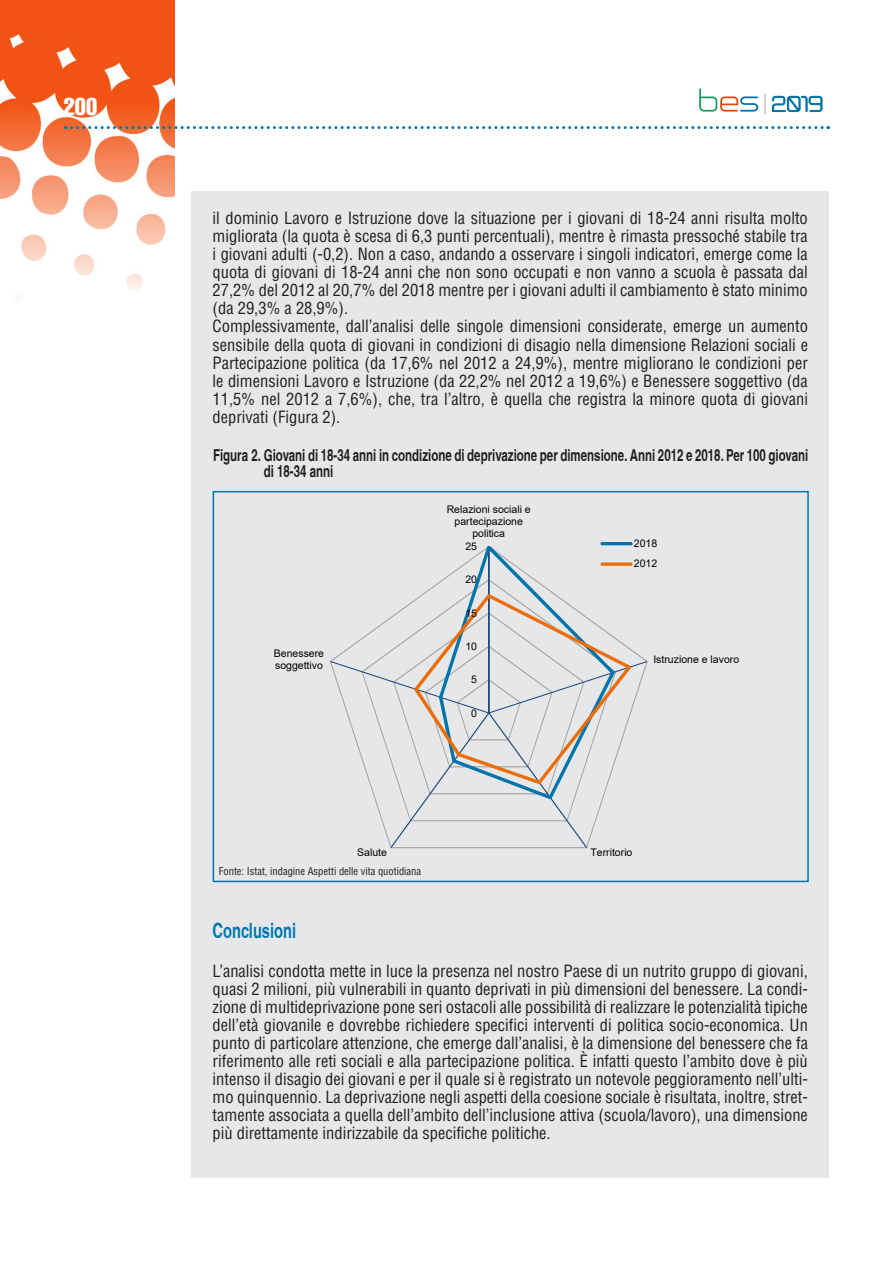
<style>
.page{position:relative;width:893px;height:1263px;background:#fff}
.page>*{position:absolute;margin:0;border:0;box-sizing:border-box;transform-origin:0 0}
.t1{font:24px "Helvetica LT Std Comp";color:#fff}
.t2{font:700 condensed 21px "Helvetica";color:#0078ae;scale:.85 1}
.t3{font:condensed 16.5px/18px "Helvetica LT Std";color:#231f20}
.t4{font:700 condensed 16.5px/16.5px "Helvetica";color:#231f20;scale:.85 1}
.t5{font:10.5px/12px "Arial";color:#000}
.t6{font:condensed 10.5px "Helvetica LT Std";color:#231f20}
</style>
<div class="page">
<img style="left:0;top:0;width:174px;height:299px">
<svg style="left:65px;top:126px;width:764px;height:3px"></svg>
<svg style="left:765px;top:94px;width:1px;height:20px"></svg>
<svg style="left:699px;top:88px;width:59px;height:24px"></svg>
<svg style="left:772px;top:96px;width:51px;height:16px"></svg>
<div style="left:191px;top:191px;width:638px;height:987px;background:#e6e7e9"></div>
<svg style="left:330px;top:600px;width:317px;height:248px"></svg>
<svg style="left:414px;top:546px;width:217px;height:253px"></svg>
<hr style="left:600px;top:542px;width:33px;height:3px;background:#0073aa;border-radius:2px">
<svg style="left:600px;top:562px;width:33px;height:4px"></svg>
<div style="left:213px;top:491px;width:596px;height:391px;border:2px solid #0078ae"></div>
<h1 class="t1" style="left:64px;top:91px;width:35px">200</h1>
<p class="t3" style="left:213px;top:209px;width:597px">il dominio Lavoro e Istruzione dove la situazione per i giovani di 18-24 anni risulta molto migliorata (la quota è scesa di 6,3 punti percentuali), mentre è rimasta pressoché stabile tra i giovani adulti (-0,2). Non a caso, andando a osservare i singoli indicatori, emerge come la quota di giovani di 18-24 anni che non sono occupati e non vanno a scuola è passata dal 27,2% del 2012 al 20,7% del 2018 mentre per i giovani adulti il cambiamento è stato minimo (da 29,3% a 28,9%).<br>Complessivamente, dall’analisi delle singole dimensioni considerate, emerge un aumento sensibile della quota di giovani in condizioni di disagio nella dimensione Relazioni sociali e Partecipazione politica (da 17,6% nel 2012 a 24,9%), mentre migliorano le condizioni per le dimensioni Lavoro e Istruzione (da 22,2% nel 2012 a 19,6%) e Benessere soggettivo (da 11,5% nel 2012 a 7,6%), che, tra l’altro, è quella che registra la minore quota di giovani deprivati (Figura 2).</p>
<p class="t4" style="left:264px;top:446px;width:642px;text-indent:-51px">Figura 2. Giovani di 18-34 anni in condizione di deprivazione per dimensione. Anni 2012 e 2018. Per 100 giovani di 18-34 anni</p>
<p class="t5" style="left:274px;top:647px;width:52px">Benessere soggettivo</p>
<p class="t5" style="left:447px;top:503px;width:86px;text-align:center">Relazioni sociali e partecipazione politica</p>
<p class="t5" style="left:465px;top:540px;width:13px">25</p>
<p class="t5" style="left:465px;top:574px;width:13px">20</p>
<p class="t5" style="left:465px;top:607px;width:13px">15</p>
<p class="t5" style="left:465px;top:640px;width:13px">10</p>
<p class="t5" style="left:471px;top:673px;width:7px">5</p>
<p class="t5" style="left:471px;top:707px;width:7px">0</p>
<p class="t5" style="left:634px;top:533px;width:25px;line-height:20.4px">2018<br>2012</p>
<p class="t5" style="left:653px;top:653px;width:87px">Istruzione e lavoro</p>
<p class="t5" style="left:357px;top:846px;width:31px">Salute</p>
<p class="t5" style="left:590px;top:846px;width:44px">Territorio</p>
<p class="t6" style="left:219px;top:865px;width:204px">Fonte: Istat, indagine Aspetti delle vita quotidiana</p>
<p class="t2" style="left:213px;top:917px;width:100px">Conclusioni</p>
<p class="t3" style="left:213px;top:962px;width:597px;text-align:justify">L’analisi condotta mette in luce la presenza nel nostro Paese di un nutrito gruppo di giovani, quasi 2 milioni, più vulnerabili in quanto deprivati in più dimensioni del benessere. La condi&shy;zione di multideprivazione pone seri ostacoli alle possibilità di realizzare le potenzialità tipiche dell’età giovanile e dovrebbe richiedere specifici interventi di politica socio-economica. Un punto di particolare attenzione, che emerge dall’analisi, è la dimensione del benessere che fa riferimento alle reti sociali e alla partecipazione politica. È infatti questo l’ambito dove è più intenso il disagio dei giovani e per il quale si è registrato un notevole peggioramento nell’ulti&shy;mo quinquennio. La deprivazione negli aspetti della coesione sociale è risultata, inoltre, stret&shy;tamente associata a quella dell’ambito dell’inclusione attiva (scuola/lavoro), una dimensione più direttamente indirizzabile da specifiche politiche.</p>
</div>
